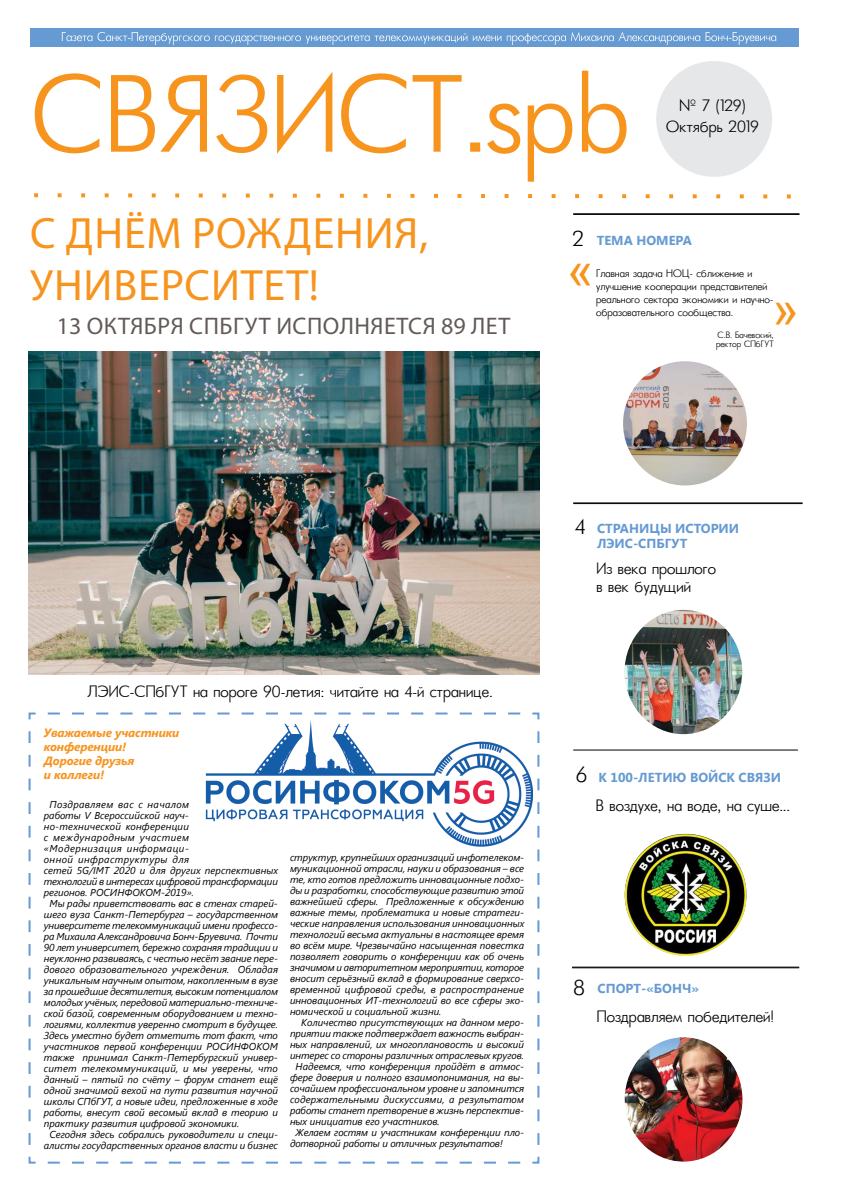
<style>
.page{position:relative;width:842px;height:1191px;background:#fff}
.page>*{position:absolute;margin:0;border:0;box-sizing:border-box;transform-origin:0 0}
.t1{font:48px "Arial";color:#f7941e}
.t2{font:44px/52px "Myriad Pro";letter-spacing:.02em;color:#f7941e}
.t3{font:24px "Myriad Pro";letter-spacing:.02em;color:#635a57}
.t4{font:300 24px "Futura";color:#000}
.t5{font:300 18px/21.6px "Futura";color:#000;text-align:center}
.t6{font:700 13px/15.6px "Segoe UI";color:#659ad2}
.t7{font:300 12px/13px "Futura";color:#000}
.t8{font:italic 700 12px/14px "Segoe UI";letter-spacing:-.01em;color:#f7941e}
.t9{font:italic 10px/11px "Segoe UI";color:#000;text-align:justify}
.t10{font:italic 10px "Segoe UI";letter-spacing:.025em;color:#000}
.t11{font:300 10px "Futura";color:#000}
.t12{font:italic 10px "Segoe UI";letter-spacing:.02em;color:#000}
.t13{font:italic 10px "Segoe UI";letter-spacing:.05em;color:#000}
.t14{font:italic 10px "Segoe UI";letter-spacing:.035em;color:#000}
.t15{font:italic 10px "Segoe UI";letter-spacing:.045em;color:#000}
.t16{font:italic 10px "Segoe UI";letter-spacing:.04em;color:#000}
.s1{font-family:"Futura";font-weight:300;font-size:24px;color:#000}
</style>
<div class="page">
<hr style="left:573px;top:214px;width:226px;height:1px;background:#000">
<div style="left:656px;top:61px;width:116px;height:116px;background:#e6e7e8;border-radius:50%"></div>
<svg style="left:35px;top:71px;width:591px;height:111px"></svg>
<div style="left:30px;top:29px;width:768px;height:18px;background:#659ad2"></div>
<svg style="left:62px;top:32px;width:714px;height:13px"></svg>
<svg style="left:34px;top:193px;width:757px;height:6px"></svg>
<hr style="left:573px;top:503px;width:229px;height:1px;background:#000">
<hr style="left:573px;top:749px;width:225px;height:1px;background:#000">
<hr style="left:572px;top:967px;width:227px;height:1px;background:#000">
<img style="left:624px;top:610px;width:118px;height:124px">
<img style="left:623px;top:361px;width:124px;height:124px;border-radius:62px">
<img style="left:625px;top:834px;width:121px;height:121px;border-radius:61px">
<img style="left:625px;top:1037px;width:117px;height:124px">
<svg style="left:28px;top:712px;width:512px;height:452px"></svg>
<img style="left:28px;top:351px;width:511px;height:323px">
<img style="left:200px;top:720px;width:332px;height:128px">
<h2 class="t2" style="left:30px;top:207px;width:400px">С днём рождения, университет!</h2>
<h3 class="t3" style="left:57px;top:311px;width:455px">13 октября СПбГУТ исполняется 89 лет</h3>
<h3 class="t5" style="left:666px;top:95px;width:94px">№ 7 (129)<br>Октябрь 2019</h3>
<h3 class="t4" style="left:573px;top:226px;width:13px">2</h3>
<h3 class="t6" style="left:597px;top:232px;width:97px">тема номера</h3>
<h1 class="t1" style="left:567px;top:238px;width:28px">«</h1>
<p class="t7" style="left:596px;top:267px;width:179px">Главная задача НОЦ- сближение и улучшение кооперации представителей реального сектора экономики и научно&shy;образовательного сообщества.</p>
<h1 class="t1" style="left:772px;top:278px;width:28px">»</h1>
<p class="t11" style="left:718px;top:329px;width:58px">С.В. Бачевский,</p>
<p class="t11" style="left:716px;top:338px;width:59px">ректор СПбГУТ</p>
<h3 class="t5" style="left:88px;top:681px;width:406px">ЛЭИС-СПбГУТ на пороге 90-летия: читайте на 4-й странице.</h3>
<p class="t8" style="left:44px;top:725px;width:137px">Уважаемые участники конференции!<br>Дорогие друзья<br>и коллеги!</p>
<p class="t14" style="left:49px;top:797px;width:141px">Поздравляем вас с началом</p>
<p class="t9" style="left:44px;top:809px;width:147px">работы V Всероссийской науч-</p>
<p class="t12" style="left:44px;top:819px;width:147px">но-технической конференции</p>
<p class="t15" style="left:44px;top:830px;width:147px">с международным участием</p>
<p class="t13" style="left:44px;top:841px;width:147px">«Модернизация информаци-</p>
<p class="t16" style="left:44px;top:852px;width:147px">онной инфраструктуры для</p>
<p class="t9" style="left:44px;top:864px;width:236px">сетей 5G/IMT 2020 и для других перспективных</p>
<p class="t9" style="left:44px;top:875px;width:236px">технологий в интересах цифровой трансформации</p>
<p class="t9" style="left:44px;top:886px;width:152px">регионов. РОСИНФОКОМ-2019».</p>
<p class="t9" style="left:49px;top:897px;width:230px">Мы рады приветствовать вас в стенах старей-</p>
<p class="t9" style="left:44px;top:908px;width:236px">шего вуза Санкт-Петербурга – государственном</p>
<p class="t9" style="left:44px;top:919px;width:236px">университете телекоммуникаций имени профессо-</p>
<p class="t9" style="left:44px;top:930px;width:236px">ра Михаила Александровича Бонч-Бруевича. Почти</p>
<p class="t9" style="left:44px;top:941px;width:236px">90 лет университет, бережно сохраняя традиции и</p>
<p class="t9" style="left:44px;top:952px;width:236px">неуклонно развиваясь, с честью несёт звание пере-</p>
<p class="t9" style="left:44px;top:963px;width:236px">дового образовательного учреждения. Обладая</p>
<p class="t9" style="left:44px;top:974px;width:236px">уникальным научным опытом, накопленным в вузе</p>
<p class="t9" style="left:44px;top:985px;width:236px">за прошедшие десятилетия, высоким потенциалом</p>
<p class="t9" style="left:44px;top:996px;width:236px">молодых учёных, передовой материально-техниче-</p>
<p class="t9" style="left:44px;top:1007px;width:236px">ской базой, современным оборудованием и техно-</p>
<p class="t9" style="left:44px;top:1018px;width:236px">логиями, коллектив уверенно смотрит в будущее.</p>
<p class="t9" style="left:44px;top:1029px;width:236px">Здесь уместно будет отметить тот факт, что</p>
<p class="t9" style="left:44px;top:1040px;width:236px">участников первой конференции РОСИНФОКОМ</p>
<p class="t9" style="left:44px;top:1051px;width:236px">также принимал Санкт-Петербургский универ-</p>
<p class="t10" style="left:44px;top:1061px;width:236px">ситет телекоммуникаций, и мы уверены, что</p>
<p class="t9" style="left:44px;top:1073px;width:236px">данный – пятый по счёту – форум станет ещё</p>
<p class="t9" style="left:44px;top:1084px;width:236px">одной значимой вехой на пути развития научной</p>
<p class="t9" style="left:44px;top:1095px;width:236px">школы СПбГУТ, а новые идеи, предложенные в ходе</p>
<p class="t9" style="left:44px;top:1106px;width:236px">работы, внесут свой весомый вклад в теорию и</p>
<p class="t9" style="left:44px;top:1117px;width:197px">практику развития цифровой экономики.</p>
<p class="t9" style="left:49px;top:1128px;width:230px">Сегодня здесь собрались руководители и специ-</p>
<p class="t9" style="left:44px;top:1139px;width:236px">алисты государственных органов власти и бизнес</p>
<p class="t9" style="left:290px;top:851px;width:236px">структур, крупнейших организаций инфотелеком&shy;муникационной отрасли, науки и образования – все те, кто готов предложить инновационные подхо&shy;ды и разработки, способствующие развитию этой важнейшей сферы. Предложенные к обсуждению важные темы, проблематика и новые стратеги&shy;ческие направления использования инновационных технологий весьма актуальны в настоящее время во всём мире. Чрезвычайно насыщенная повестка позволяет говорить о конференции как об очень значимом и авторитетном мероприятии, которое вносит серьёзный вклад в формирование сверхсо&shy;временной цифровой среды, в распространение инновационных ИТ-технологий во все сферы эко&shy;номической и социальной жизни.</p>
<p class="t9" style="left:301px;top:1016px;width:225px">Количество присутствующих на данном меро-</p>
<p class="t9" style="left:290px;top:1027px;width:236px">приятии также подтверждает важность выбран-</p>
<p class="t9" style="left:290px;top:1038px;width:236px">ных направлений, их многоплановость и высокий</p>
<p class="t9" style="left:290px;top:1049px;width:236px">интерес со стороны различных отраслевых кругов.</p>
<p class="t9" style="left:296px;top:1060px;width:230px">Надеемся, что конференция пройдёт в атмос-</p>
<p class="t9" style="left:290px;top:1071px;width:236px">фере доверия и полного взаимопонимания, на вы-</p>
<p class="t9" style="left:290px;top:1082px;width:236px">сочайшем профессиональном уровне и запомнится</p>
<p class="t9" style="left:290px;top:1093px;width:236px">содержательными дискуссиями, а результатом</p>
<p class="t9" style="left:290px;top:1104px;width:236px">работы станет претворение в жизнь перспектив-</p>
<p class="t9" style="left:290px;top:1115px;width:151px">ных инициатив его участников.</p>
<p class="t9" style="left:296px;top:1126px;width:230px">Желаем гостям и участникам конференции пло-</p>
<p class="t9" style="left:290px;top:1137px;width:215px">дотворной работы и отличных результатов!</p>
<h3 class="t4" style="left:575px;top:514px;width:12px">4</h3>
<h3 class="t6" style="left:597px;top:519px;width:144px">страницы истории лэис-спбгут</h3>
<h3 class="t5" style="left:596px;top:560px;width:121px;line-height:18px;text-align:left">Из века прошлого в век будущий</h3>
<h3 class="t4" style="left:576px;top:762px;width:13px">6</h3>
<h3 class="t6" style="left:599px;top:769px;width:184px">к 100-летию войск связи</h3>
<h3 class="t5" style="left:596px;top:795px;width:195px">В воздухе, на воде, на суше...</h3>
<h3 class="t6" style="left:573px;top:980px;width:127px"><span class="s1">8</span> спорт-«бонч»</h3>
<h3 class="t5" style="left:597px;top:1006px;width:179px">Поздравляем победителей!</h3>
</div>
